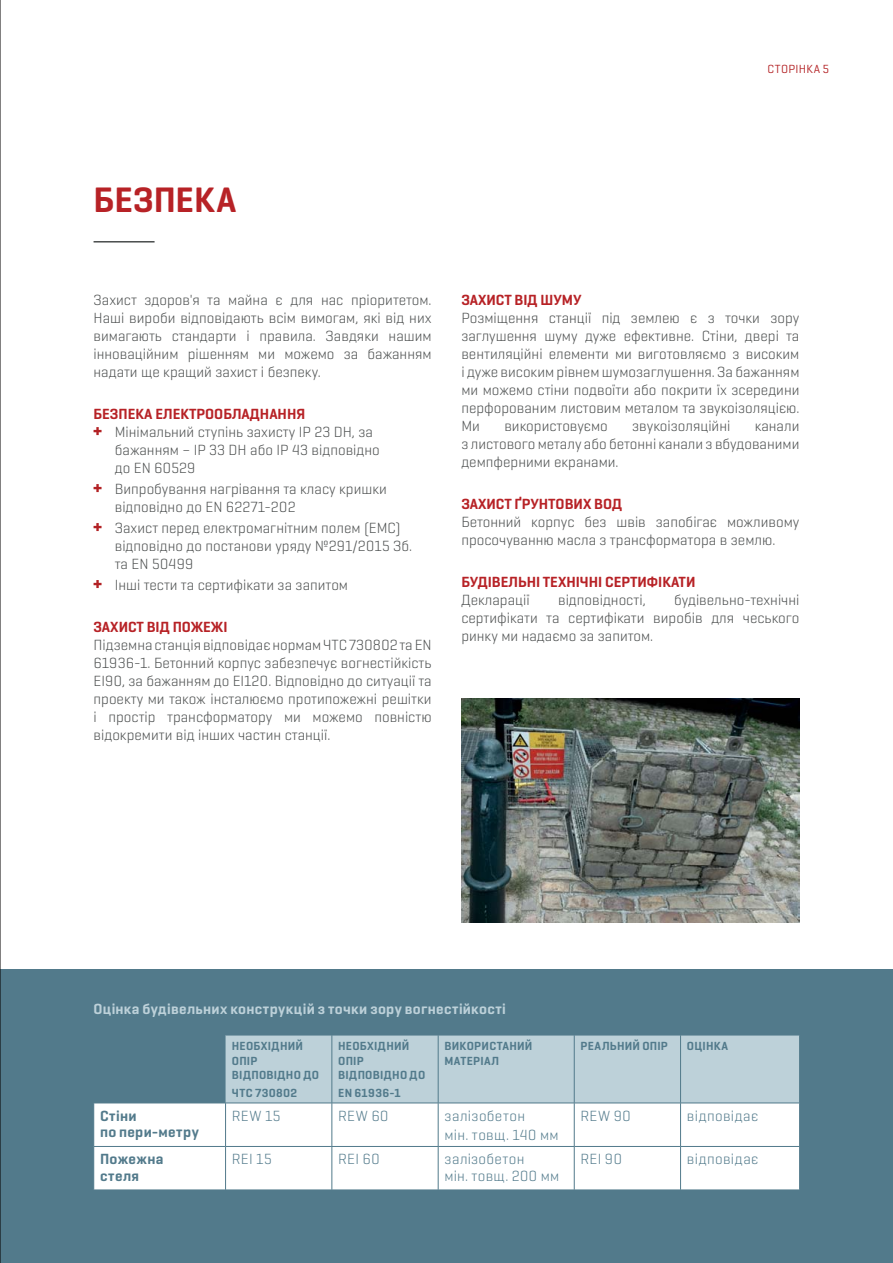
<style>
.page{position:relative;width:893px;height:1263px;background:#fff}
.page>*{position:absolute;margin:0;border:0;box-sizing:border-box;transform-origin:0 0}
.t1{font:600 36px "Geogrotesque Cyr";color:#b72226}
.t2{font:300 15px/18px "Geogrotesque Cyr";color:#4a4d4d;text-align:justify}
.t3{font:300 15px/19.5px "Geogrotesque Cyr";letter-spacing:.02em;color:#527a8b}
.t4{font:600 15px "Geogrotesque Cyr";color:#b72226}
.t5{font:600 15px "Geogrotesque Cyr";letter-spacing:.025em;color:#bdd1d9}
.t6{font:600 15px/16.5px "Geogrotesque Cyr";letter-spacing:.02em;color:#527a8b}
.t7{font:600 12px/14.4px "Geogrotesque Cyr";letter-spacing:.025em;color:#527a8b}
.t8{font:12px "Geogrotesque Cyr";letter-spacing:.03em;color:#b32225}
</style>
<div class="page">
<div style="left:0;top:969px;width:893px;height:294px;background:#527a8b"></div>
<svg style="left:94px;top:427px;width:8px;height:8px"></svg>
<svg style="left:94px;top:484px;width:8px;height:8px"></svg>
<svg style="left:94px;top:523px;width:8px;height:8px"></svg>
<svg style="left:94px;top:580px;width:8px;height:8px"></svg>
<div style="left:226px;top:1036px;width:573px;height:67px;background:#bdd1d9"></div>
<div style="left:94px;top:1104px;width:705px;height:86px;background:#fff"></div>
<hr style="left:332px;top:1035px;width:1px;height:68px;background:#527a8b">
<hr style="left:438px;top:1035px;width:1px;height:68px;background:#527a8b">
<hr style="left:574px;top:1035px;width:1px;height:68px;background:#527a8b">
<hr style="left:680px;top:1035px;width:1px;height:68px;background:#527a8b">
<hr style="left:332px;top:1103px;width:1px;height:43px;background:#527a8b">
<hr style="left:438px;top:1103px;width:1px;height:43px;background:#527a8b">
<hr style="left:574px;top:1103px;width:1px;height:43px;background:#527a8b">
<hr style="left:680px;top:1103px;width:1px;height:43px;background:#527a8b">
<hr style="left:226px;top:1146px;width:106px;height:1px;background:#527a8b">
<hr style="left:225px;top:1147px;width:1px;height:43px;background:#527a8b">
<hr style="left:332px;top:1146px;width:106px;height:1px;background:#527a8b">
<hr style="left:332px;top:1147px;width:1px;height:43px;background:#527a8b">
<hr style="left:438px;top:1146px;width:136px;height:1px;background:#527a8b">
<hr style="left:438px;top:1147px;width:1px;height:43px;background:#527a8b">
<hr style="left:574px;top:1146px;width:107px;height:1px;background:#527a8b">
<hr style="left:574px;top:1147px;width:1px;height:43px;background:#527a8b">
<hr style="left:681px;top:1146px;width:119px;height:1px;background:#527a8b">
<hr style="left:680px;top:1147px;width:1px;height:43px;background:#527a8b">
<hr style="left:225px;top:1103px;width:1px;height:43px;background:#527a8b">
<hr style="left:94px;top:1146px;width:132px;height:1px;background:#527a8b">
<hr style="left:94px;top:241px;width:61px;height:2px;background:#4a4d4d">
<img style="left:461px;top:698px;width:338px;height:225px">
<hr style="left:0;top:0;width:1px;height:1263px;background:#040000">
<p class="t8" style="left:767px;top:62px;width:63px">СТОРІНКА 5</p>
<h1 class="t1" style="left:94px;top:178px;width:145px">БЕЗПЕКА</h1>
<p class="t2" style="left:94px;top:290px;width:340px">Захист здоров'я та майна є для нас пріоритетом.<br>Наші вироби відповідають всім вимогам, які від них вимагають стандарти і правила. Завдяки нашим інноваційним рішенням ми можемо за бажанням надати ще кращий захист і безпеку.</p>
<p class="t4" style="left:94px;top:405px;width:213px">БЕЗПЕКА ЕЛЕКТРООБЛАДНАННЯ</p>
<p class="t2" style="left:115px;top:422px;width:267px;text-align:left">Мінімальний ступінь захисту IP 23 DH, за бажанням – IP 33 DH або IP 43 відповідно до EN 60529</p>
<p class="t2" style="left:115px;top:479px;width:274px">Випробування нагрівання та класу кришки відповідно до EN 62271-202</p>
<p class="t2" style="left:115px;top:518px;width:299px;text-align:left">Захист перед електромагнітним полем (EMC) відповідно до постанови уряду №291/2015 Зб. та EN 50499</p>
<p class="t2" style="left:115px;top:575px;width:235px">Інші тести та сертифікати за запитом</p>
<p class="t4" style="left:94px;top:618px;width:135px">ЗАХИСТ ВІД ПОЖЕЖІ</p>
<p class="t2" style="left:94px;top:635px;width:340px">Підземна станція відповідає нормам ЧТС 730802 та EN 61936-1. Бетонний корпус забезпечує вогнестійкість EI90, за бажанням до EI120. Відповідно до ситуації та проекту ми також інсталюємо протипожежні решітки і простір трансформатору ми можемо повністю відокремити від інших частин станції.</p>
<p class="t4" style="left:461px;top:291px;width:122px">ЗАХИСТ ВІД ШУМУ</p>
<p class="t2" style="left:461px;top:308px;width:340px">Розміщення станції під землею є з точки зору заглушення шуму дуже ефективне. Стіни, двері та вентиляційні елементи ми виготовляємо з високим і дуже високим рівнем шумозаглушення. За бажанням ми можемо стіни подвоїти або покрити їх зсередини перфорованим листовим металом та звукоізоляцією.<br>Ми</p>
<p class="t2" style="left:504px;top:416px;width:105px">використовуємо</p>
<p class="t2" style="left:632px;top:416px;width:100px">звукоізоляційні</p>
<p class="t2" style="left:461px;top:416px;width:340px;text-indent:293px">канали з листового металу або бетонні канали з вбудованими демпферними екранами.</p>
<p class="t4" style="left:461px;top:495px;width:162px">ЗАХИСТ ҐРУНТОВИХ ВОД</p>
<p class="t2" style="left:461px;top:512px;width:340px">Бетонний корпус без швів запобігає можливому просочуванню масла з трансформатора в землю.</p>
<p class="t4" style="left:461px;top:573px;width:236px">БУДІВЕЛЬНІ ТЕХНІЧНІ СЕРТИФІКАТИ</p>
<p class="t2" style="left:461px;top:590px;width:70px">Декларації</p>
<p class="t2" style="left:558px;top:590px;width:89px">відповідності,</p>
<p class="t2" style="left:461px;top:590px;width:340px;text-indent:213px">будівельно-технічні сертифікати та сертифікати виробів для чеського ринку ми надаємо за запитом.</p>
<p class="t5" style="left:94px;top:1000px;width:414px">Оцінка будівельних конструкцій з точки зору вогнестійкості</p>
<p class="t7" style="left:232px;top:1039px;width:89px">НЕОБХІДНИЙ<br>ОПІР<br>ВІДПОВІДНО ДО</p>
<p class="t7" style="left:232px;top:1085px;width:67px">ЧТС 730802</p>
<p class="t7" style="left:338px;top:1039px;width:89px">НЕОБХІДНИЙ<br>ОПІР<br>ВІДПОВІДНО ДО</p>
<p class="t7" style="left:338px;top:1085px;width:64px">EN 61936-1</p>
<p class="t7" style="left:445px;top:1039px;width:89px">ВИКОРИСТАНИЙ<br>МАТЕРІАЛ</p>
<p class="t7" style="left:581px;top:1039px;width:89px">РЕАЛЬНИЙ ОПІР</p>
<p class="t7" style="left:687px;top:1039px;width:43px">ОЦІНКА</p>
<p class="t6" style="left:100px;top:1107px;width:100px">Стіни<br>по пери-метру</p>
<p class="t3" style="left:232px;top:1106px;width:50px">REW 15</p>
<p class="t3" style="left:338px;top:1106px;width:52px">REW 60</p>
<p class="t3" style="left:445px;top:1106px;width:116px">залізобетон<br>мін. товщ. 140 мм</p>
<p class="t3" style="left:581px;top:1106px;width:52px">REW 90</p>
<p class="t3" style="left:687px;top:1106px;width:73px">відповідає</p>
<p class="t6" style="left:100px;top:1151px;width:65px">Пожежна стеля</p>
<p class="t3" style="left:232px;top:1149px;width:42px">REI 15</p>
<p class="t3" style="left:338px;top:1149px;width:43px">REI 60</p>
<p class="t3" style="left:445px;top:1151px;width:116px;line-height:16.5px">залізобетон<br>мін. товщ. 200 мм</p>
<p class="t3" style="left:581px;top:1149px;width:43px">REI 90</p>
<p class="t3" style="left:687px;top:1149px;width:73px">відповідає</p>
</div>
